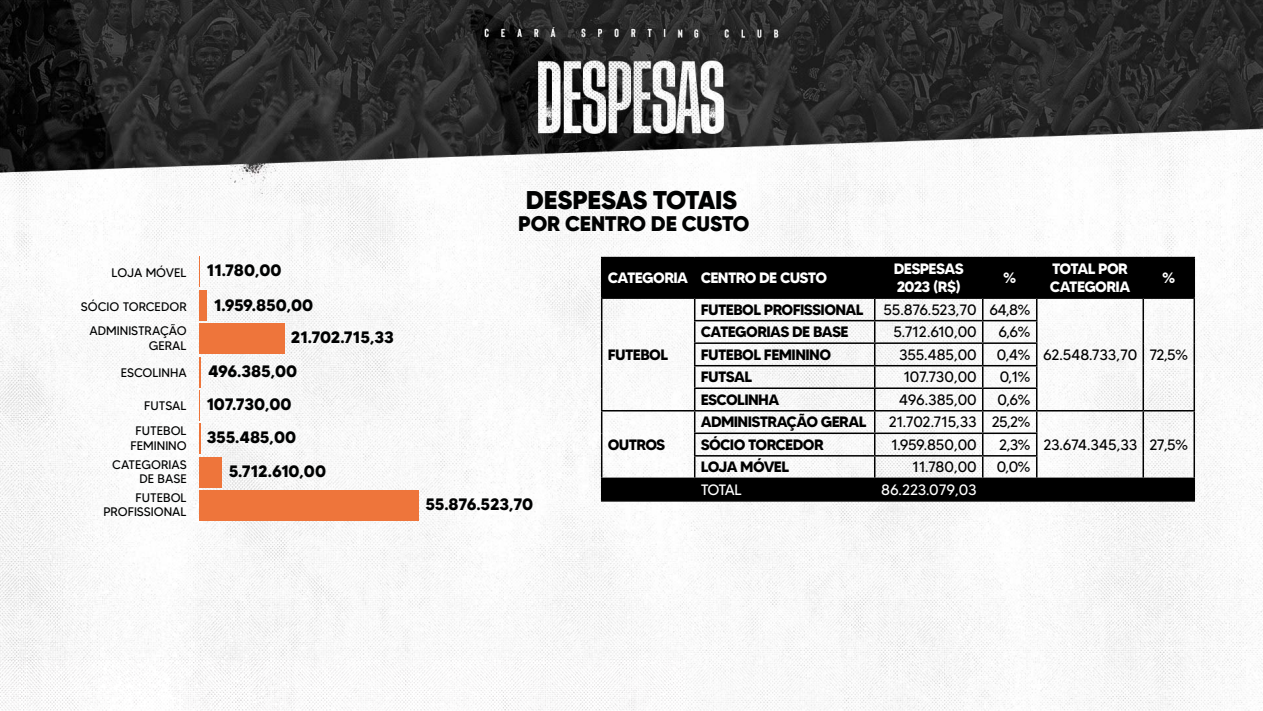
<style>
.page{position:relative;width:1263px;height:711px;background:#fff}
.page>*{position:absolute;margin:0;border:0;box-sizing:border-box;transform-origin:0 0}
.t1{font:900 25.5px "Gilroy";letter-spacing:-.005em;color:#010202}
.t2{font:900 21px "Gilroy";color:#010202}
.t3{font:700 16.5px/32.2px "MADETOMMY";letter-spacing:-.01em;color:#010202}
.t4{font:15px "MADETOMMY";letter-spacing:-.02em;color:#000}
.t5{font:700 15px "MADETOMMY";letter-spacing:-.04em;color:#000}
.t6{font:700 15px/18px "MADETOMMY";letter-spacing:-.04em;color:#fff}
.t7{font:15px "MADETOMMY";letter-spacing:-.015em;color:#fff}
.t8{font:12.45px/19px "MADETOMMY";color:#010202;text-align:right}
</style>
<div class="page">
<img style="left:0;top:0;width:683px;height:710px">
<img style="left:683px;top:0;width:580px;height:710px">
<svg style="left:602px;top:258px;width:591px;height:241px"></svg>
<hr style="left:601px;top:256px;width:94px;height:2px;background:#000">
<hr style="left:601px;top:258px;width:1px;height:39px;background:#000">
<hr style="left:695px;top:256px;width:180px;height:2px;background:#000">
<hr style="left:694px;top:258px;width:1px;height:39px;background:#000">
<hr style="left:875px;top:256px;width:108px;height:2px;background:#000">
<hr style="left:874px;top:258px;width:1px;height:39px;background:#000">
<hr style="left:983px;top:256px;width:54px;height:2px;background:#000">
<hr style="left:982px;top:258px;width:1px;height:39px;background:#000">
<hr style="left:1037px;top:256px;width:106px;height:2px;background:#000">
<hr style="left:1036px;top:258px;width:1px;height:39px;background:#000">
<hr style="left:1143px;top:256px;width:52px;height:2px;background:#000">
<hr style="left:1142px;top:258px;width:2px;height:39px;background:#000">
<hr style="left:1193px;top:258px;width:2px;height:39px;background:#000">
<hr style="left:601px;top:297px;width:94px;height:1px;background:#000">
<hr style="left:695px;top:297px;width:180px;height:1px;background:#000">
<hr style="left:875px;top:297px;width:108px;height:1px;background:#000">
<hr style="left:983px;top:297px;width:54px;height:1px;background:#000">
<hr style="left:1037px;top:297px;width:106px;height:1px;background:#000">
<hr style="left:1143px;top:297px;width:52px;height:1px;background:#000">
<hr style="left:1142px;top:298px;width:2px;height:22px;background:#000">
<hr style="left:1193px;top:298px;width:2px;height:22px;background:#000">
<hr style="left:694px;top:319px;width:181px;height:2px;background:#000">
<hr style="left:875px;top:319px;width:108px;height:2px;background:#000">
<hr style="left:983px;top:319px;width:54px;height:2px;background:#000">
<hr style="left:1142px;top:320px;width:2px;height:23px;background:#000">
<hr style="left:1193px;top:320px;width:2px;height:23px;background:#000">
<hr style="left:694px;top:342px;width:181px;height:1px;background:#000">
<hr style="left:875px;top:342px;width:108px;height:1px;background:#000">
<hr style="left:983px;top:342px;width:54px;height:1px;background:#000">
<hr style="left:1142px;top:343px;width:2px;height:22px;background:#000">
<hr style="left:1193px;top:343px;width:2px;height:22px;background:#000">
<hr style="left:694px;top:364px;width:181px;height:2px;background:#000">
<hr style="left:875px;top:364px;width:108px;height:2px;background:#000">
<hr style="left:983px;top:364px;width:54px;height:2px;background:#000">
<hr style="left:1142px;top:365px;width:2px;height:23px;background:#000">
<hr style="left:1193px;top:365px;width:2px;height:23px;background:#000">
<hr style="left:694px;top:387px;width:181px;height:1px;background:#000">
<hr style="left:875px;top:387px;width:108px;height:1px;background:#000">
<hr style="left:983px;top:387px;width:54px;height:1px;background:#000">
<hr style="left:1142px;top:388px;width:2px;height:21px;background:#000">
<hr style="left:1193px;top:388px;width:2px;height:21px;background:#000">
<hr style="left:601px;top:409px;width:94px;height:2px;background:#000">
<hr style="left:695px;top:409px;width:180px;height:2px;background:#000">
<hr style="left:875px;top:409px;width:108px;height:2px;background:#000">
<hr style="left:983px;top:409px;width:54px;height:2px;background:#000">
<hr style="left:1037px;top:409px;width:106px;height:2px;background:#000">
<hr style="left:1143px;top:409px;width:52px;height:2px;background:#000">
<hr style="left:1142px;top:411px;width:2px;height:22px;background:#000">
<hr style="left:1193px;top:411px;width:2px;height:22px;background:#000">
<hr style="left:694px;top:432px;width:181px;height:1px;background:#000">
<hr style="left:875px;top:432px;width:108px;height:1px;background:#000">
<hr style="left:983px;top:432px;width:54px;height:1px;background:#000">
<hr style="left:1142px;top:433px;width:2px;height:22px;background:#000">
<hr style="left:1193px;top:433px;width:2px;height:22px;background:#000">
<hr style="left:694px;top:454px;width:181px;height:2px;background:#000">
<hr style="left:875px;top:454px;width:108px;height:2px;background:#000">
<hr style="left:983px;top:454px;width:54px;height:2px;background:#000">
<hr style="left:1142px;top:455px;width:2px;height:22px;background:#000">
<hr style="left:1193px;top:455px;width:2px;height:22px;background:#000">
<hr style="left:601px;top:477px;width:94px;height:1px;background:#000">
<svg style="left:601px;top:298px;width:1px;height:201px"></svg>
<hr style="left:695px;top:477px;width:180px;height:1px;background:#000">
<svg style="left:694px;top:298px;width:1px;height:201px"></svg>
<hr style="left:875px;top:477px;width:108px;height:1px;background:#000">
<svg style="left:874px;top:298px;width:1px;height:201px"></svg>
<hr style="left:983px;top:477px;width:54px;height:1px;background:#000">
<svg style="left:982px;top:298px;width:1px;height:201px"></svg>
<hr style="left:1037px;top:477px;width:106px;height:1px;background:#000">
<svg style="left:1036px;top:298px;width:1px;height:201px"></svg>
<hr style="left:1143px;top:477px;width:52px;height:1px;background:#000">
<hr style="left:1142px;top:478px;width:2px;height:21px;background:#000">
<hr style="left:1193px;top:478px;width:2px;height:21px;background:#000">
<hr style="left:601px;top:499px;width:594px;height:2px;background:#000">
<div style="left:199px;top:490px;width:219px;height:30px;background:#ee753b"></div>
<div style="left:199px;top:456px;width:23px;height:30px;background:#ee753b"></div>
<hr style="left:199px;top:423px;width:2px;height:30px;background:#ee753b">
<hr style="left:199px;top:390px;width:1px;height:30px;background:#ee753b">
<hr style="left:199px;top:357px;width:2px;height:30px;background:#ee753b">
<div style="left:199px;top:323px;width:85px;height:30px;background:#ee753b"></div>
<div style="left:199px;top:290px;width:8px;height:30px;background:#ee753b"></div>
<p class="t8" style="left:111px;top:264px;width:77px">LOJA MÓVEL</p>
<p class="t8" style="left:81px;top:295px;width:107px;line-height:24.5px">SÓCIO TORCEDOR<br>ADMINISTRAÇÃO</p>
<p class="t8" style="left:149px;top:337px;width:39px">GERAL</p>
<p class="t8" style="left:121px;top:364px;width:68px">ESCOLINHA</p>
<p class="t8" style="left:135px;top:394px;width:53px;line-height:24.9px">FUTSAL<br>FUTEBOL</p>
<p class="t8" style="left:112px;top:437px;width:76px">FEMININO<br>CATEGORIAS</p>
<p class="t8" style="left:135px;top:470px;width:53px;text-align:center">DE BASE<br>FUTEBOL</p>
<p class="t8" style="left:103px;top:503px;width:85px">PROFISSIONAL</p>
<p class="t3" style="left:207px;top:255px;width:76px">11.780,00</p>
<p class="t3" style="left:291px;top:291px;width:104px;text-indent:-77px">1.959.850,00<br>21.702.715,33</p>
<p class="t3" style="left:208px;top:356px;width:91px">496.385,00</p>
<p class="t3" style="left:207px;top:390px;width:86px">107.730,00</p>
<p class="t3" style="left:207px;top:423px;width:91px">355.485,00</p>
<p class="t3" style="left:229px;top:456px;width:99px">5.712.610,00</p>
<h1 class="t1" style="left:526px;top:189px;width:213px">DESPESAS TOTAIS</h1>
<h2 class="t2" style="left:518px;top:215px;width:233px">POR CENTRO DE CUSTO</h2>
<p class="t6" style="left:608px;top:270px;width:221px">CATEGORIA CENTRO DE CUSTO</p>
<p class="t6" style="left:894px;top:261px;width:71px">DESPESAS<br>2023 (R$)</p>
<p class="t6" style="left:1003px;top:270px;width:15px">%</p>
<p class="t6" style="left:1050px;top:261px;width:82px">TOTAL POR<br>CATEGORIA</p>
<p class="t6" style="left:1162px;top:270px;width:15px">%</p>
<p class="t3" style="left:425px;top:490px;width:109px">55.876.523,70</p>
<p class="t5" style="left:608px;top:349px;width:62px">FUTEBOL</p>
<p class="t5" style="left:608px;top:439px;width:59px">OUTROS</p>
<p class="t5" style="left:701px;top:304px;width:165px">FUTEBOL PROFISSIONAL</p>
<p class="t4" style="left:883px;top:304px;width:149px">55.876.523,70 64,8%</p>
<p class="t5" style="left:701px;top:326px;width:149px">CATEGORIAS DE BASE</p>
<p class="t4" style="left:893px;top:326px;width:85px">5.712.610,00</p>
<p class="t4" style="left:998px;top:326px;width:34px">6,6%</p>
<p class="t5" style="left:701px;top:349px;width:132px">FUTEBOL FEMININO</p>
<p class="t4" style="left:899px;top:349px;width:79px">355.485,00</p>
<p class="t4" style="left:997px;top:349px;width:35px">0,4%</p>
<p class="t5" style="left:701px;top:371px;width:53px">FUTSAL</p>
<p class="t4" style="left:904px;top:371px;width:74px">107.730,00</p>
<p class="t4" style="left:1000px;top:371px;width:33px">0,1%</p>
<p class="t5" style="left:701px;top:394px;width:80px">ESCOLINHA</p>
<p class="t4" style="left:899px;top:394px;width:79px">496.385,00</p>
<p class="t4" style="left:997px;top:394px;width:35px">0,6%</p>
<p class="t4" style="left:1043px;top:349px;width:147px">62.548.733,70 72,5%</p>
<p class="t5" style="left:701px;top:416px;width:167px">ADMINISTRAÇÃO GERAL</p>
<p class="t4" style="left:889px;top:416px;width:144px">21.702.715,33 25,2%</p>
<p class="t5" style="left:701px;top:439px;width:125px">SÓCIO TORCEDOR</p>
<p class="t4" style="left:891px;top:439px;width:87px">1.959.850,00</p>
<p class="t4" style="left:999px;top:439px;width:191px">2,3% 23.674.345,33 27,5%</p>
<p class="t5" style="left:701px;top:461px;width:90px">LOJA MÓVEL</p>
<p class="t4" style="left:912px;top:461px;width:66px">11.780,00</p>
<p class="t4" style="left:997px;top:461px;width:36px">0,0%</p>
<p class="t7" style="left:701px;top:484px;width:43px">TOTAL</p>
<p class="t7" style="left:881px;top:484px;width:97px">86.223.079,03</p>
</div>
